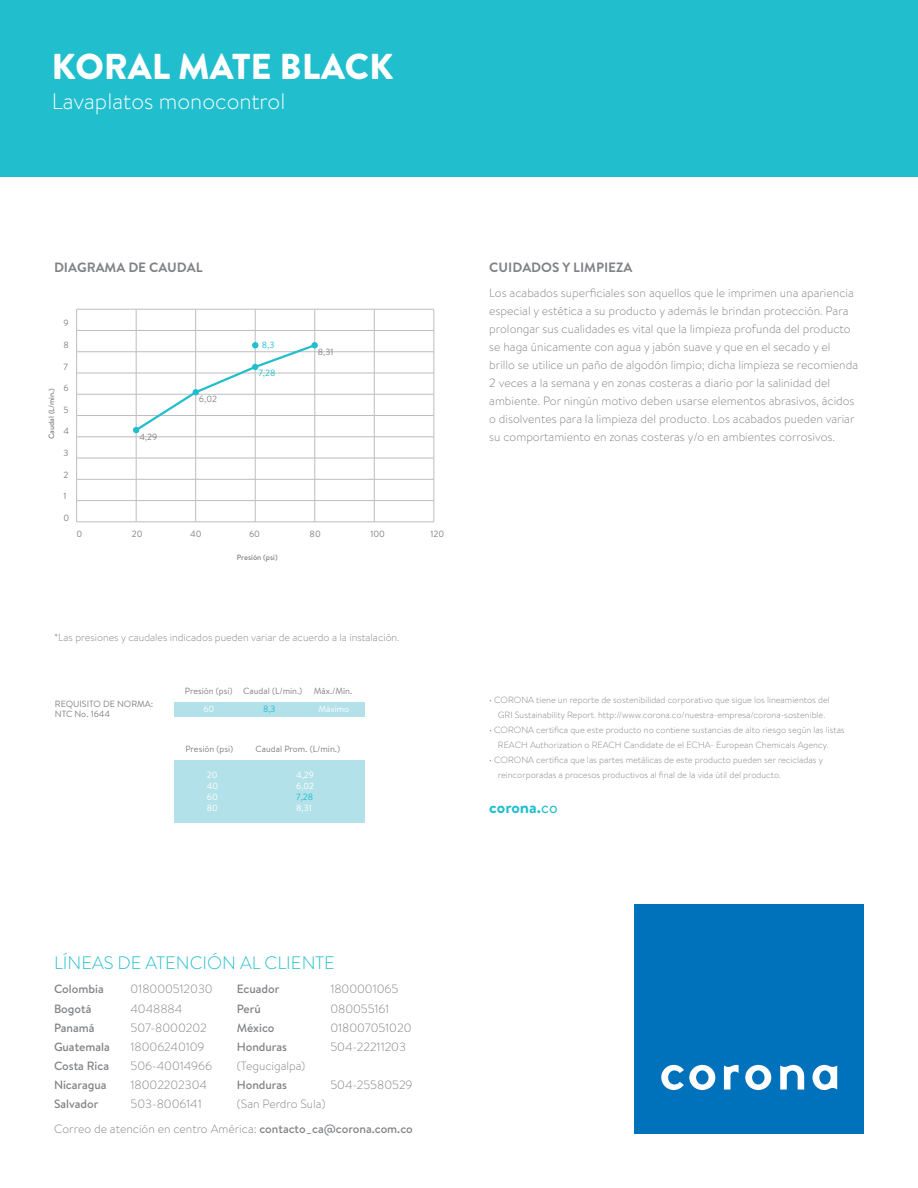
<style>
.page{position:relative;width:918px;height:1188px;background:#fff}
.page>*{position:absolute;margin:0;border:0;box-sizing:border-box;transform-origin:0 0}
.t1{font:900 36px "Brandon Grotesque";color:#fff}
.t2{font:300 22.5px "Brandon Text";color:#fff}
.t3{font:300 18px "Brandon Grotesque";color:#21bece}
.t4{font:700 18px "Brandon Grotesque";color:#21bece}
.t5{font:700 13.5px "Brandon Grotesque";color:#808285}
.t6{font:300 12px/18px "Brandon Text";color:#808285}
.t7{font:500 12px "Brandon Text";color:#808285}
.t8{font:300 10.5px "Brandon Text";color:#808285}
.t9{font:300 9px "Brandon Text";color:#808285}
.t10{font:9px "Brandon Text";color:#808285}
.t11{font:9px "Brandon Text";color:#fff}
.t12{font:9px "Brandon Text";color:#21bece}
.t13{font:500 7.65px "Brandon Text";color:#808285}
.s1{font-weight:400}
.s2{font-weight:500}
</style>
<div class="page">
<div style="left:175px;top:702px;width:190px;height:14px;background:#b3e1e9"></div>
<div style="left:175px;top:760px;width:190px;height:63px;background:#b3e1e9"></div>
<div style="left:0;top:0;width:918px;height:177px;background:#21bece"></div>
<div style="left:634px;top:904px;width:230px;height:230px;background:#0072bc"></div>
<svg style="left:661px;top:1065px;width:54px;height:25px"></svg>
<svg style="left:745px;top:1065px;width:26px;height:25px"></svg>
<svg style="left:780px;top:1065px;width:24px;height:25px"></svg>
<svg style="left:812px;top:1065px;width:25px;height:25px"></svg>
<svg style="left:724px;top:1065px;width:15px;height:25px"></svg>
<hr style="left:77px;top:309px;width:59px;height:1px;background:#bcbdc0">
<hr style="left:315px;top:309px;width:59px;height:1px;background:#bcbdc0">
<hr style="left:374px;top:309px;width:60px;height:1px;background:#bcbdc0">
<hr style="left:77px;top:330px;width:59px;height:1px;background:#bcbdc0">
<hr style="left:315px;top:330px;width:59px;height:1px;background:#bcbdc0">
<hr style="left:374px;top:330px;width:60px;height:1px;background:#bcbdc0">
<hr style="left:77px;top:351px;width:59px;height:1px;background:#bcbdc0">
<hr style="left:315px;top:351px;width:59px;height:1px;background:#bcbdc0">
<hr style="left:374px;top:351px;width:60px;height:1px;background:#bcbdc0">
<hr style="left:77px;top:373px;width:59px;height:1px;background:#bcbdc0">
<hr style="left:315px;top:373px;width:59px;height:1px;background:#bcbdc0">
<hr style="left:374px;top:373px;width:60px;height:1px;background:#bcbdc0">
<hr style="left:77px;top:394px;width:59px;height:1px;background:#bcbdc0">
<hr style="left:315px;top:394px;width:59px;height:1px;background:#bcbdc0">
<hr style="left:374px;top:394px;width:60px;height:1px;background:#bcbdc0">
<hr style="left:77px;top:415px;width:59px;height:1px;background:#bcbdc0">
<hr style="left:315px;top:415px;width:59px;height:1px;background:#bcbdc0">
<hr style="left:374px;top:415px;width:60px;height:1px;background:#bcbdc0">
<hr style="left:77px;top:437px;width:59px;height:1px;background:#bcbdc0">
<hr style="left:315px;top:437px;width:59px;height:1px;background:#bcbdc0">
<hr style="left:374px;top:437px;width:60px;height:1px;background:#bcbdc0">
<hr style="left:77px;top:458px;width:59px;height:1px;background:#bcbdc0">
<hr style="left:315px;top:458px;width:59px;height:1px;background:#bcbdc0">
<hr style="left:374px;top:458px;width:60px;height:1px;background:#bcbdc0">
<hr style="left:77px;top:479px;width:59px;height:1px;background:#bcbdc0">
<hr style="left:315px;top:479px;width:59px;height:1px;background:#bcbdc0">
<hr style="left:374px;top:479px;width:60px;height:1px;background:#bcbdc0">
<hr style="left:77px;top:500px;width:59px;height:1px;background:#bcbdc0">
<svg style="left:76px;top:309px;width:1px;height:213px"></svg>
<hr style="left:315px;top:500px;width:59px;height:1px;background:#bcbdc0">
<hr style="left:374px;top:500px;width:60px;height:1px;background:#bcbdc0">
<svg style="left:374px;top:309px;width:1px;height:213px"></svg>
<svg style="left:434px;top:309px;width:1px;height:213px"></svg>
<hr style="left:77px;top:522px;width:59px;height:1px;background:#bcbdc0">
<hr style="left:136px;top:522px;width:60px;height:1px;background:#bcbdc0">
<hr style="left:196px;top:522px;width:59px;height:1px;background:#bcbdc0">
<hr style="left:255px;top:522px;width:60px;height:1px;background:#bcbdc0">
<hr style="left:315px;top:522px;width:59px;height:1px;background:#bcbdc0">
<hr style="left:374px;top:522px;width:60px;height:1px;background:#bcbdc0">
<svg style="left:133px;top:309px;width:185px;height:213px"></svg>
<p class="t1" style="left:52px;top:41px;width:343px">KORAL MATE BLACK</p>
<p class="t2" style="left:52px;top:86px;width:235px">Lavaplatos monocontrol</p>
<p class="t5" style="left:54px;top:258px;width:150px">DIAGRAMA DE CAUDAL</p>
<p class="t13" style="left:46px;top:439px;width:52px;rotate:-90deg">Caudal (L/min.)</p>
<p class="t10" style="left:63px;top:317px;width:7px">9</p>
<p class="t10" style="left:63px;top:339px;width:7px">8</p>
<p class="t10" style="left:63px;top:360px;width:6px">7</p>
<p class="t10" style="left:63px;top:382px;width:7px">6</p>
<p class="t10" style="left:63px;top:404px;width:7px">5</p>
<p class="t10" style="left:63px;top:425px;width:7px">4</p>
<p class="t10" style="left:63px;top:447px;width:7px">3</p>
<p class="t10" style="left:63px;top:468px;width:6px">2</p>
<p class="t10" style="left:63px;top:490px;width:5px">1</p>
<p class="t10" style="left:63px;top:512px;width:7px">0</p>
<p class="t10" style="left:139px;top:430px;width:19px">4,29</p>
<p class="t10" style="left:199px;top:392px;width:20px">6,02</p>
<p class="t12" style="left:262px;top:339px;width:14px">8,3</p>
<p class="t12" style="left:258px;top:367px;width:19px">7,28</p>
<p class="t10" style="left:318px;top:345px;width:17px">8,31</p>
<p class="t10" style="left:77px;top:527px;width:7px">0</p>
<p class="t10" style="left:132px;top:527px;width:12px">20</p>
<p class="t10" style="left:190px;top:527px;width:13px">40</p>
<p class="t10" style="left:249px;top:527px;width:12px">60</p>
<p class="t10" style="left:310px;top:527px;width:13px">80</p>
<p class="t10" style="left:370px;top:527px;width:16px">100</p>
<p class="t10" style="left:430px;top:527px;width:15px">120</p>
<p class="t13" style="left:237px;top:552px;width:42px">Presión (psi)</p>
<p class="t8" style="left:54px;top:631px;width:347px">*Las presiones y caudales indicados pueden variar de acuerdo a la instalación.</p>
<p class="t10" style="left:55px;top:697px;width:100px">REQUISITO DE NORMA:</p>
<p class="t10" style="left:55px;top:708px;width:57px">NTC No. 1644</p>
<p class="t10" style="left:185px;top:685px;width:49px">Presión (psi)</p>
<p class="t10" style="left:243px;top:685px;width:61px">Caudal (L/min.)</p>
<p class="t10" style="left:314px;top:685px;width:40px">Máx./Mín.</p>
<p class="t11" style="left:203px;top:703px;width:12px">60</p>
<p class="t12" style="left:263px;top:703px;width:14px">8,3</p>
<p class="t11" style="left:318px;top:703px;width:32px">Máximo</p>
<p class="t10" style="left:185px;top:743px;width:49px">Presión (psi)</p>
<p class="t10" style="left:256px;top:743px;width:86px">Caudal Prom. (L/min.)</p>
<p class="t11" style="left:207px;top:769px;width:12px">20</p>
<p class="t11" style="left:207px;top:780px;width:13px">40</p>
<p class="t11" style="left:207px;top:790px;width:12px">60</p>
<p class="t11" style="left:207px;top:801px;width:13px">80</p>
<p class="t11" style="left:296px;top:769px;width:19px">4,29</p>
<p class="t11" style="left:296px;top:780px;width:20px">6,02</p>
<p class="t12" style="left:296px;top:790px;width:19px">7,28</p>
<p class="t11" style="left:296px;top:801px;width:17px">8,31</p>
<p class="t5" style="left:489px;top:258px;width:145px">CUIDADOS Y LIMPIEZA</p>
<p class="t6" style="left:489px;top:283px;width:370px">Los acabados superficiales son aquellos que le imprimen una apariencia especial y estética a su producto y además le brindan protección. Para prolongar sus cualidades es vital que la limpieza profunda del producto se haga únicamente con agua y jabón suave y que en el secado y el brillo se utilice un paño de algodón limpio; dicha limpieza se recomienda 2 veces a la semana y en zonas costeras a diario por la salinidad del ambiente. Por ningún motivo deben usarse elementos abrasivos, ácidos o disolventes para la limpieza del producto. Los acabados pueden variar su comportamiento en zonas costeras y/o en ambientes corrosivos.</p>
<p class="t9" style="left:489px;top:693px;width:342px">• CORONA tiene un reporte de sostenibilidad corporativo que sigue los lineamientos del</p>
<p class="t9" style="left:498px;top:708px;width:329px">GRI Sustainability Report. http://www.corona.co/nuestra-empresa/corona-sostenible.</p>
<p class="t9" style="left:489px;top:723px;width:357px">• CORONA certifica que este producto no contiene sustancias de alto riesgo según las listas</p>
<p class="t9" style="left:498px;top:738px;width:332px">REACH Authorization o REACH Candidate de el ECHA- European Chemicals Agency.</p>
<p class="t9" style="left:489px;top:753px;width:335px">• CORONA certifica que las partes metálicas de este producto pueden ser recicladas y</p>
<p class="t9" style="left:498px;top:768px;width:285px">reincorporadas a procesos productivos al final de la vida útil del producto.</p>
<p class="t4" style="left:489px;top:794px;width:70px">corona.<span class="s1">co</span></p>
<p class="t3" style="left:54px;top:950px;width:282px">LÍNEAS DE ATENCIÓN AL CLIENTE</p>
<p class="t7" style="left:54px;top:981px;width:51px">Colombia</p>
<p class="t6" style="left:131px;top:980px;width:84px">018000512030</p>
<p class="t7" style="left:237px;top:981px;width:44px">Ecuador</p>
<p class="t6" style="left:330px;top:980px;width:70px">1800001065</p>
<p class="t7" style="left:54px;top:1000px;width:39px">Bogotá</p>
<p class="t6" style="left:131px;top:999px;width:53px">4048884</p>
<p class="t7" style="left:237px;top:1000px;width:26px">Perú</p>
<p class="t6" style="left:330px;top:999px;width:60px">080055161</p>
<p class="t7" style="left:54px;top:1019px;width:42px">Panamá</p>
<p class="t6" style="left:131px;top:1018px;width:78px">507-8000202</p>
<p class="t7" style="left:237px;top:1019px;width:39px">México</p>
<p class="t6" style="left:330px;top:1018px;width:83px">018007051020</p>
<p class="t7" style="left:54px;top:1038px;width:57px">Guatemala</p>
<p class="t6" style="left:131px;top:1037px;width:76px">18006240109</p>
<p class="t7" style="left:237px;top:1038px;width:52px">Honduras</p>
<p class="t6" style="left:330px;top:1037px;width:77px">504-22211203</p>
<p class="t7" style="left:54px;top:1058px;width:57px">Costa Rica</p>
<p class="t6" style="left:131px;top:1056px;width:83px">506-40014966</p>
<p class="t6" style="left:237px;top:1056px;width:70px">(Tegucigalpa)</p>
<p class="t7" style="left:54px;top:1077px;width:54px">Nicaragua</p>
<p class="t6" style="left:131px;top:1075px;width:78px">18002202304</p>
<p class="t7" style="left:237px;top:1077px;width:52px">Honduras</p>
<p class="t6" style="left:330px;top:1075px;width:84px">504-25580529</p>
<p class="t7" style="left:54px;top:1096px;width:46px">Salvador</p>
<p class="t6" style="left:131px;top:1095px;width:73px">503-8006141</p>
<p class="t6" style="left:237px;top:1095px;width:90px">(San Perdro Sula)</p>
<p class="t6" style="left:54px;top:1119px;width:360px">Correo de atención en centro América: <span class="s2">contacto_ca@corona.com.co</span></p>
</div>
